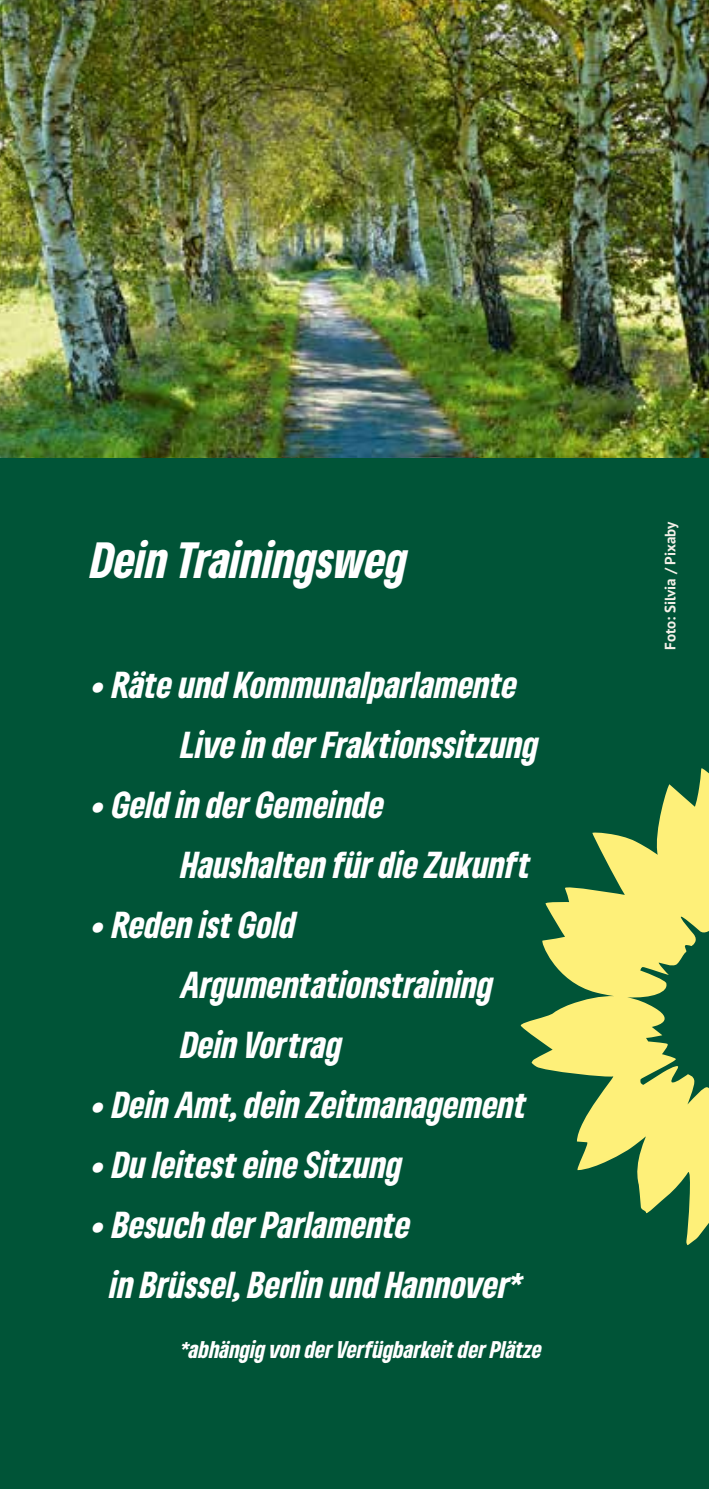
<style>
.page{position:relative;width:709px;height:1489px;background:#fff}
.page>*{position:absolute;margin:0;border:0;box-sizing:border-box;transform-origin:0 0}
.t1{font:italic 900 condensed 47.5px "Gruene Type";color:#fff}
.t2{font:italic 900 condensed 35px/60px "Gruene Type";color:#fff}
.t3{font:italic 900 condensed 22.5px "Gruene Type";color:#fff}
.t4{font:700 15px "PT Sans";color:#f4f0e8}
</style>
<div class="page">
<div style="left:0;top:0;width:709px;height:1488px;background:#005437"></div>
<img style="left:0;top:0;width:709px;height:457px">
<svg style="left:520px;top:768px;width:189px;height:478px"></svg>
<h1 class="t1" style="left:91px;top:528px;width:318px">Dein Trainingsweg</h1>
<p class="t2" style="left:181px;top:653px;width:359px;text-indent:-90px">• Räte und Kommunalparlamente<br>Live in der Fraktionssitzung</p>
<p class="t2" style="left:181px;top:773px;width:351px;text-indent:-90px">• Geld in der Gemeinde<br>Haushalten für die Zukunft</p>
<p class="t2" style="left:181px;top:893px;width:314px;text-indent:-90px">• Reden ist Gold<br>Argumentationstraining<br>Dein Vortrag</p>
<p class="t2" style="left:91px;top:1073px;width:437px">• Dein Amt, dein Zeitmanagement</p>
<p class="t2" style="left:91px;top:1133px;width:313px">• Du leitest eine Sitzung</p>
<p class="t2" style="left:110px;top:1193px;width:414px;text-indent:-19px">• Besuch der Parlamente<br>in Brüssel, Berlin und Hannover*</p>
<p class="t3" style="left:181px;top:1334px;width:362px">*abhängig von der Verfügbarkeit der Plätze</p>
<p class="t4" style="left:660px;top:650px;width:130px;rotate:-90deg">Foto: Silvia / Pixaby</p>
</div>
